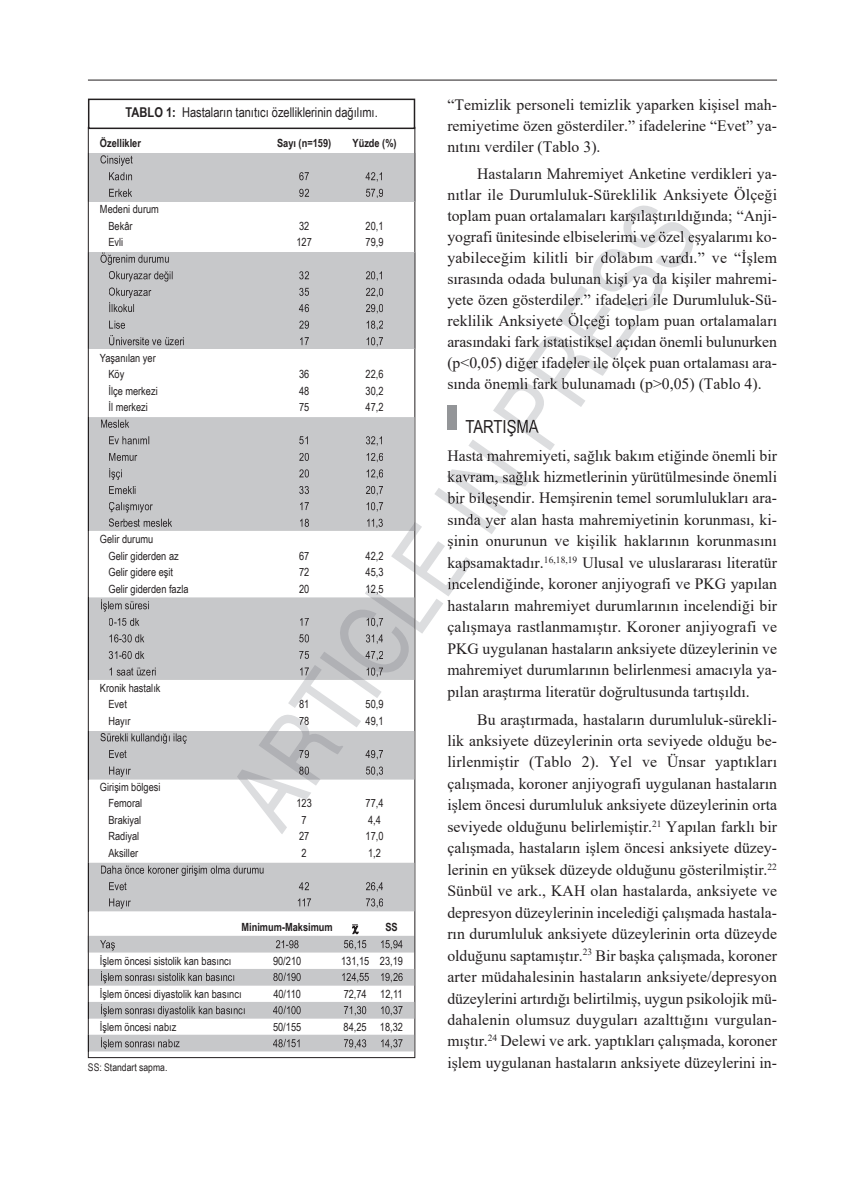
<style>
.page{position:relative;width:865px;height:1197px;background:#fff}
.page>*{position:absolute;margin:0;border:0;box-sizing:border-box;transform-origin:0 0}
.t1{font:18px "Arial Narrow";color:#231f20}
.t2{font:15.75px/21.5px "Times New Roman";color:#231f20;text-align:justify}
.t3{font:13.5px "Arial Narrow";color:#231f20}
.t4{font:11.25px/16.5px "Arial Narrow";color:#231f20}
.t5{font:700 11.25px "Arial Narrow";color:#231f20}
.t6{font:10.5px "Arial Narrow";color:#231f20}
.s1{font-weight:700}
</style>
<div class="page">
<hr style="left:88px;top:80px;width:689px;height:1px;background:#231f20">
<div style="left:88px;top:99px;width:327px;height:30px;border:2px solid #231f20"></div>
<div style="left:89px;top:153px;width:325px;height:48px;background:#c7c8ca"></div>
<hr style="left:415px;top:153px;width:1px;height:48px;background:#231f20">
<hr style="left:88px;top:153px;width:1px;height:48px;background:#231f20">
<hr style="left:414px;top:153px;width:1px;height:48px;background:#231f20">
<svg style="left:100px;top:155px;width:33px;height:11px"></svg>
<svg style="left:109px;top:172px;width:269px;height:10px"></svg>
<svg style="left:109px;top:189px;width:274px;height:9px"></svg>
<svg style="left:87px;top:968px;width:328px;height:17px;background:#babbbc"></svg>
<svg style="left:87px;top:1001px;width:327px;height:17px;background:#babbbd"></svg>
<svg style="left:87px;top:1034px;width:327px;height:17px;background:#bebfc1"></svg>
<div style="left:89px;top:252px;width:325px;height:96px;background:#c7c8ca"></div>
<hr style="left:88px;top:252px;width:1px;height:96px;background:#231f20">
<svg style="left:100px;top:252px;width:42px;height:13px"></svg>
<svg style="left:109px;top:271px;width:42px;height:10px"></svg>
<svg style="left:109px;top:287px;width:43px;height:26px"></svg>
<svg style="left:109px;top:320px;width:16px;height:9px"></svg>
<svg style="left:109px;top:335px;width:52px;height:10px"></svg>
<svg style="left:237px;top:205px;width:426px;height:629px"></svg>
<svg style="left:473px;top:419px;width:65px;height:17px"></svg>
<svg style="left:453px;top:450px;width:30px;height:11px"></svg>
<svg style="left:447px;top:471px;width:35px;height:11px"></svg>
<svg style="left:447px;top:492px;width:45px;height:12px"></svg>
<svg style="left:448px;top:514px;width:38px;height:11px"></svg>
<svg style="left:447px;top:557px;width:31px;height:14px"></svg>
<svg style="left:448px;top:578px;width:15px;height:11px"></svg>
<svg style="left:281px;top:700px;width:97px;height:9px"></svg>
<svg style="left:237px;top:799px;width:71px;height:8px"></svg>
<svg style="left:87px;top:417px;width:329px;height:263px"></svg>
<svg style="left:87px;top:716px;width:327px;height:63px"></svg>
<svg style="left:87px;top:862px;width:327px;height:49px;background:#c1c2c4"></svg>
<svg style="left:88px;top:924px;width:327px;height:28px"></svg>
<p class="t3" style="left:126px;top:104px;width:254px"><span class="s1">TABLO 1:</span> Hastaların tanıtıcı özelliklerinin dağılımı.</p>
<p class="t5" style="left:100px;top:136px;width:43px">Özellikler</p>
<p class="t5" style="left:277px;top:136px;width:56px">Sayı (n=159)</p>
<p class="t5" style="left:352px;top:136px;width:46px">Yüzde (%)</p>
<p class="t4" style="left:108px;top:201px;width:52px;text-indent:-9px">Medeni durum<br>Bekâr</p>
<p class="t4" style="left:299px;top:217px;width:12px">32</p>
<p class="t4" style="left:365px;top:217px;width:19px">20,1</p>
<p class="t4" style="left:108px;top:234px;width:16px">Evli</p>
<p class="t4" style="left:296px;top:234px;width:17px">127</p>
<p class="t4" style="left:365px;top:234px;width:19px">79,9</p>
<p class="t4" style="left:108px;top:349px;width:49px;text-indent:-9px">Yaşanılan yer<br>Köy</p>
<p class="t4" style="left:299px;top:366px;width:12px">36</p>
<p class="t4" style="left:365px;top:366px;width:19px">22,6</p>
<p class="t4" style="left:108px;top:382px;width:51px">İlçe merkezi</p>
<p class="t4" style="left:299px;top:382px;width:12px">48</p>
<p class="t4" style="left:365px;top:382px;width:19px">30,2</p>
<p class="t4" style="left:108px;top:399px;width:41px">İl merkezi</p>
<p class="t4" style="left:299px;top:399px;width:12px">75</p>
<p class="t4" style="left:365px;top:399px;width:19px">47,2</p>
<p class="t4" style="left:108px;top:531px;width:72px;text-indent:-9px">Gelir durumu<br>Gelir giderden az</p>
<p class="t4" style="left:299px;top:547px;width:12px">67</p>
<p class="t4" style="left:365px;top:547px;width:19px">42,2</p>
<p class="t4" style="left:108px;top:564px;width:66px">Gelir gidere eşit</p>
<p class="t4" style="left:299px;top:564px;width:12px">72</p>
<p class="t4" style="left:365px;top:564px;width:19px">45,3</p>
<p class="t4" style="left:108px;top:580px;width:81px">Gelir giderden fazla</p>
<p class="t4" style="left:299px;top:580px;width:12px">20</p>
<p class="t4" style="left:365px;top:580px;width:19px">12,5</p>
<p class="t4" style="left:108px;top:679px;width:54px;text-indent:-9px">Kronik hastalık<br>Evet</p>
<p class="t4" style="left:299px;top:696px;width:12px">81</p>
<p class="t4" style="left:365px;top:696px;width:19px">50,9</p>
<p class="t4" style="left:108px;top:712px;width:24px">Hayır</p>
<p class="t4" style="left:299px;top:712px;width:12px">78</p>
<p class="t4" style="left:365px;top:712px;width:19px">49,1</p>
<p class="t4" style="left:108px;top:778px;width:53px;text-indent:-9px">Girişim bölgesi<br>Femoral</p>
<p class="t4" style="left:296px;top:795px;width:17px">123</p>
<p class="t4" style="left:365px;top:795px;width:19px">77,4</p>
<p class="t4" style="left:108px;top:811px;width:34px">Brakiyal</p>
<p class="t4" style="left:301px;top:811px;width:7px">7</p>
<p class="t4" style="left:368px;top:811px;width:14px">4,4</p>
<p class="t4" style="left:108px;top:828px;width:32px">Radiyal</p>
<p class="t4" style="left:299px;top:828px;width:12px">27</p>
<p class="t4" style="left:365px;top:828px;width:19px">17,0</p>
<p class="t4" style="left:108px;top:844px;width:31px">Aksiller</p>
<p class="t4" style="left:301px;top:844px;width:7px">2</p>
<p class="t4" style="left:368px;top:844px;width:14px">1,2</p>
<p class="t5" style="left:241px;top:920px;width:93px">Minimum-Maksimum</p>
<p class="t5" style="left:385px;top:920px;width:14px">SS</p>
<p class="t4" style="left:100px;top:952px;width:133px">İşlem öncesi sistolik kan basıncı</p>
<p class="t4" style="left:273px;top:952px;width:30px">90/210</p>
<p class="t4" style="left:341px;top:952px;width:63px">131,15 23,19</p>
<p class="t4" style="left:100px;top:985px;width:143px">İşlem öncesi diyastolik kan basıncı</p>
<p class="t4" style="left:273px;top:985px;width:29px">40/110</p>
<p class="t4" style="left:344px;top:985px;width:61px">72,74 12,11</p>
<p class="t4" style="left:100px;top:1018px;width:78px">İşlem öncesi nabız</p>
<p class="t4" style="left:273px;top:1018px;width:30px">50/155</p>
<p class="t4" style="left:344px;top:1018px;width:61px">84,25 18,32</p>
<p class="t6" style="left:88px;top:1060px;width:81px">SS: Standart sapma.</p>
<p class="t2" style="left:447px;top:94px;width:331px;line-height:21px">“Temizlik personeli temizlik yaparken kişisel mah&shy;remiyetime özen gösterdiler.” ifadelerine “Evet” ya&shy;nıtını verdiler (Tablo 3).</p>
<p class="t2" style="left:447px;top:163px;width:331px;line-height:21px;text-indent:30px">Hastaların Mahremiyet Anketine verdikleri ya&shy;nıtlar ile Durumluluk-Süreklilik Anksiyete Ölçeği toplam puan ortalamaları karşılaştırıldığında; “Anji&shy;yografi ünitesinde elbiselerimi ve özel eşyalarımı ko&shy;yabileceğim kilitli bir dolabım vardı.” ve “İşlem sırasında odada bulunan kişi ya da kişiler mahremi&shy;yete özen gösterdiler.” ifadeleri ile Durumluluk-Sü&shy;reklilik Anksiyete Ölçeği toplam puan ortalamaları arasındaki fark istatistiksel açıdan önemli bulunurken (p&lt;0,05) diğer ifadeler ile ölçek puan ortalaması ara&shy;sında önemli fark bulunamadı (p˃0,05) (Tablo 4).</p>
<p class="t1" style="left:465px;top:416px;width:75px">TARTIŞMA</p>
<p class="t2" style="left:447px;top:444px;width:331px">Hasta mahremiyeti, sağlık bakım etiğinde önemli bir kavram, sağlık hizmetlerinin yürütülmesinde önemli bir bileşendir. Hemşirenin temel sorumlulukları ara&shy;sında yer alan hasta mahremiyetinin korunması, ki&shy;şinin onurunun ve kişilik haklarının korunmasını kapsamaktadır.<sup>16,18,19</sup> Ulusal ve uluslararası literatür incelendiğinde, koroner anjiyografi ve PKG yapılan hastaların mahremiyet durumlarının incelendiği bir çalışmaya rastlanmamıştır. Koroner anjiyografi ve PKG uygulanan hastaların anksiyete düzeylerinin ve mahremiyet durumlarının belirlenmesi amacıyla ya&shy;pılan araştırma literatür doğrultusunda tartışıldı.</p>
<p class="t2" style="left:447px;top:708px;width:331px;text-indent:30px">Bu araştırmada, hastaların durumluluk-sürekli&shy;lik anksiyete düzeylerinin orta seviyede olduğu be&shy;lirlenmiştir (Tablo 2). Yel ve Ünsar yaptıkları çalışmada, koroner anjiyografi uygulanan hastaların işlem öncesi durumluluk anksiyete düzeylerinin orta seviyede olduğunu belirlemiştir.<sup>21</sup> Yapılan farklı bir çalışmada, hastaların işlem öncesi anksiyete düzey&shy;lerinin en yüksek düzeyde olduğunu gösterilmiştir.<sup>22<br></sup>Sünbül ve ark., KAH olan hastalarda, anksiyete ve depresyon düzeylerinin incelediği çalışmada hastala&shy;rın durumluluk anksiyete düzeylerinin orta düzeyde olduğunu saptamıştır.<sup>23</sup> Bir başka çalışmada, koroner arter müdahalesinin hastaların anksiyete/depresyon düzeylerini artırdığı belirtilmiş, uygun psikolojik mü&shy;dahalenin olumsuz duyguları azalttığını vurgulan&shy;mıştır.<sup>24</sup> Delewi ve ark. yaptıkları çalışmada, koroner işlem uygulanan hastaların anksiyete düzeylerini in-</p>
</div>
